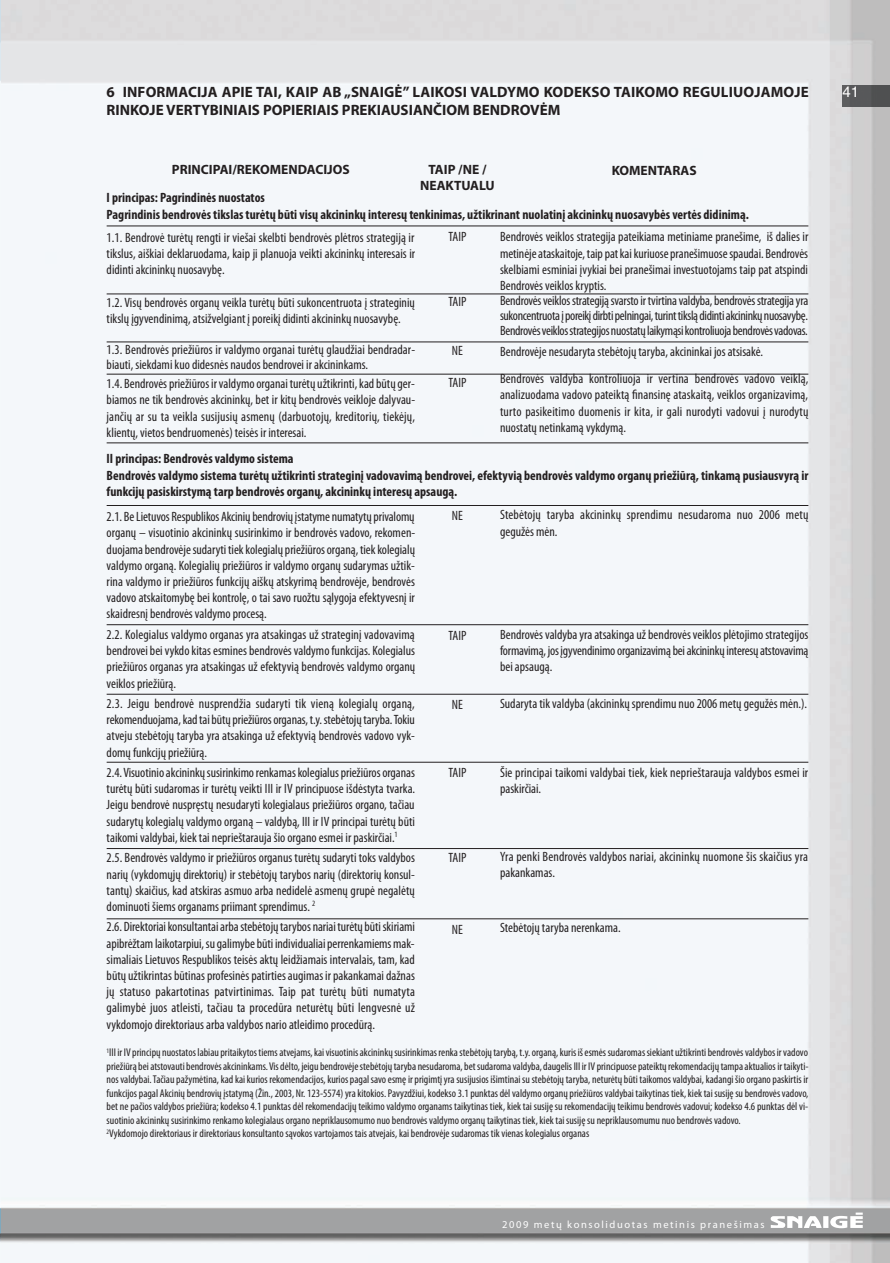
<style>
.page{position:relative;width:890px;height:1263px;background:#fff}
.page>*{position:absolute;margin:0;border:0;box-sizing:border-box;transform-origin:0 0}
.t1{font:700 15px/18px "Myriad Pro";color:#231f20}
.t2{font:15px "Helvetica";color:#fff}
.t3{font:condensed 13.5px/16.2px "Myriad Pro";color:#231f20;text-align:justify}
.t4{font:700 condensed 13.5px/16.2px "Myriad Pro";color:#231f20}
.t5{font:700 13.5px/16.2px "Myriad Pro";color:#231f20;text-align:center}
.t6{font:condensed 11.25px/13.5px "Myriad Pro";color:#231f20}
.t7{font:10.5px "Myriad Pro";letter-spacing:.15em;color:#fff}
</style>
<div class="page">
<img style="left:1px;top:0;width:889px;height:1263px">
<svg style="left:770px;top:1212px;width:93px;height:16px"></svg>
<hr style="left:107px;top:226px;width:701px;height:1px;background:#231f20">
<hr style="left:107px;top:293px;width:701px;height:1px;background:#231f20">
<hr style="left:107px;top:341px;width:701px;height:1px;background:#231f20">
<hr style="left:107px;top:374px;width:701px;height:1px;background:#231f20">
<hr style="left:107px;top:442px;width:701px;height:1px;background:#231f20">
<hr style="left:107px;top:505px;width:701px;height:1px;background:#231f20">
<hr style="left:107px;top:624px;width:701px;height:1px;background:#231f20">
<hr style="left:107px;top:694px;width:701px;height:1px;background:#231f20">
<hr style="left:107px;top:762px;width:701px;height:1px;background:#231f20">
<hr style="left:107px;top:848px;width:701px;height:1px;background:#231f20">
<hr style="left:107px;top:918px;width:701px;height:1px;background:#231f20">
<img style="left:842px;top:85px;width:48px;height:22px">
<p class="t1" style="left:107px;top:84px;width:704px">6 INFORMACIJA APIE TAI, KAIP AB „SNAIGĖ” LAIKOSI VALDYMO KODEKSO TAIKOMO REGULIUOJAMOJE<br>RINKOJE VERTYBINIAIS POPIERIAIS PREKIAUSIANČIOM BENDROVĖM</p>
<p class="t5" style="left:172px;top:163px;width:179px">PRINCIPAI/REKOMENDACIJOS</p>
<p class="t5" style="left:612px;top:163px;width:87px">KOMENTARAS</p>
<p class="t4" style="left:107px;top:191px;width:644px">I principas: Pagrindinės nuostatos<br>Pagrindinis bendrovės tikslas turėtų būti visų akcininkų interesų tenkinimas, užtikrinant nuolatinį akcininkų nuosavybės vertės didinimą.</p>
<p class="t5" style="left:420px;top:163px;width:76px">TAIP /NE /<br>NEAKTUALU</p>
<p class="t3" style="left:107px;top:230px;width:310px">1.1. Bendrovė turėtų rengti ir viešai skelbti bendrovės plėtros strategiją ir tikslus, aiškiai deklaruodama, kaip ji planuoja veikti akcininkų interesais ir didinti akcininkų nuosavybę.</p>
<p class="t3" style="left:107px;top:295px;width:310px">1.2. Visų bendrovės organų veikla turėtų būti sukoncentruota į strateginių tikslų įgyvendinimą, atsižvelgiant į poreikį didinti akcininkų nuosavybę.</p>
<p class="t3" style="left:107px;top:343px;width:310px;line-height:15px">1.3. Bendrovės priežiūros ir valdymo organai turėtų glaudžiai bendradar&shy;biauti, siekdami kuo didesnės naudos bendrovei ir akcininkams.</p>
<p class="t3" style="left:107px;top:377px;width:310px">1.4. Bendrovės priežiūros ir valdymo organai turėtų užtikrinti, kad būtų ger&shy;biamos ne tik bendrovės akcininkų, bet ir kitų bendrovės veikloje dalyvau&shy;jančių ar su ta veikla susijusių asmenų (darbuotojų, kreditorių, tiekėjų, klientų, vietos bendruomenės) teisės ir interesai.</p>
<p class="t3" style="left:448px;top:230px;width:20px">TAIP</p>
<p class="t3" style="left:448px;top:295px;width:20px">TAIP</p>
<p class="t3" style="left:452px;top:343px;width:13px">NE</p>
<p class="t3" style="left:448px;top:376px;width:20px">TAIP</p>
<p class="t3" style="left:500px;top:230px;width:310px;line-height:15.6px;text-align:left">Bendrovės veiklos strategija pateikiama metiniame pranešime, iš dalies ir metinėje ataskaitoje, taip pat kai kuriuose pranešimuose spaudai. Bendrovės skelbiami esminiai įvykiai bei pranešimai investuotojams taip pat atspindi Bendrovės veiklos kryptis.<br>Bendrovės veiklos strategiją svarsto ir tvirtina valdyba, bendrovės strategija yra sukoncentruota į poreikį dirbti pelningai, turint tikslą didinti akcininkų nuosavybę.<br>Bendrovės veiklos strategijos nuostatų laikymąsi kontroliuoja bendrovės vadovas.</p>
<p class="t3" style="left:500px;top:338px;width:310px;line-height:27.8px">Bendrovėje nesudaryta stebėtojų taryba, akcininkai jos atsisakė.<br>Bendrovės valdyba kontroliuoja ir vertina bendrovės vadovo veiklą,</p>
<p class="t3" style="left:500px;top:388px;width:310px">analizuodama vadovo pateiktą finansinę ataskaitą, veiklos organizavimą, turto pasikeitimo duomenis ir kita, ir gali nurodyti vadovui į nurodytų nuostatų netinkamą vykdymą.</p>
<p class="t4" style="left:107px;top:452px;width:703px">II principas: Bendrovės valdymo sistema<br>Bendrovės valdymo sistema turėtų užtikrinti strateginį vadovavimą bendrovei, efektyvią bendrovės valdymo organų priežiūrą, tinkamą pusiausvyrą ir funkcijų pasiskirstymą tarp bendrovės organų, akcininkų interesų apsaugą.</p>
<p class="t3" style="left:107px;top:510px;width:310px">2.1. Be Lietuvos Respublikos Akcinių bendrovių įstatyme numatytų privalomų organų – visuotinio akcininkų susirinkimo ir bendrovės vadovo, rekomen&shy;duojama bendrovėje sudaryti tiek kolegialų priežiūros organą, tiek kolegialų valdymo organą. Kolegialių priežiūros ir valdymo organų sudarymas užtik&shy;rina valdymo ir priežiūros funkcijų aiškų atskyrimą bendrovėje, bendrovės vadovo atskaitomybę bei kontrolę, o tai savo ruožtu sąlygoja efektyvesnį ir skaidresnį bendrovės valdymo procesą.</p>
<p class="t3" style="left:107px;top:627px;width:310px">2.2. Kolegialus valdymo organas yra atsakingas už strateginį vadovavimą bendrovei bei vykdo kitas esmines bendrovės valdymo funkcijas. Kolegialus priežiūros organas yra atsakingas už efektyvią bendrovės valdymo organų veiklos priežiūrą.</p>
<p class="t3" style="left:107px;top:696px;width:310px">2.3. Jeigu bendrovė nusprendžia sudaryti tik vieną kolegialų organą, rekomenduojama, kad tai būtų priežiūros organas, t.y. stebėtojų taryba. Tokiu atveju stebėtojų taryba yra atsakinga už efektyvią bendrovės vadovo vyk&shy;domų funkcijų priežiūrą.</p>
<p class="t3" style="left:107px;top:765px;width:310px">2.4. Visuotinio akcininkų susirinkimo renkamas kolegialus priežiūros organas turėtų būti sudaromas ir turėtų veikti III ir IV principuose išdėstyta tvarka.<br>Jeigu bendrovė nuspręstų nesudaryti kolegialaus priežiūros organo, tačiau sudarytų kolegialų valdymo organą – valdybą, III ir IV principai turėtų būti taikomi valdybai, kiek tai neprieštarauja šio organo esmei ir paskirčiai.<sup>1</sup></p>
<p class="t3" style="left:107px;top:851px;width:310px">2.5. Bendrovės valdymo ir priežiūros organus turėtų sudaryti toks valdybos narių (vykdomųjų direktorių) ir stebėtojų tarybos narių (direktorių konsul&shy;tantų) skaičius, kad atskiras asmuo arba nedidelė asmenų grupė negalėtų dominuoti šiems organams priimant sprendimus. <sup>2</sup></p>
<p class="t3" style="left:107px;top:920px;width:310px">2.6. Direktoriai konsultantai arba stebėtojų tarybos nariai turėtų būti skiriami apibrėžtam laikotarpiui, su galimybe būti individualiai perrenkamiems mak&shy;simaliais Lietuvos Respublikos teisės aktų leidžiamais intervalais, tam, kad būtų užtikrintas būtinas profesinės patirties augimas ir pakankamai dažnas jų statuso pakartotinas patvirtinimas. Taip pat turėtų būti numatyta galimybė juos atleisti, tačiau ta procedūra neturėtų būti lengvesnė už vykdomojo direktoriaus arba valdybos nario atleidimo procedūrą.</p>
<p class="t3" style="left:452px;top:509px;width:13px">NE</p>
<p class="t3" style="left:448px;top:628px;width:20px">TAIP</p>
<p class="t3" style="left:452px;top:698px;width:13px">NE</p>
<p class="t3" style="left:448px;top:766px;width:20px">TAIP</p>
<p class="t3" style="left:448px;top:850px;width:20px">TAIP</p>
<p class="t3" style="left:452px;top:922px;width:13px">NE</p>
<p class="t3" style="left:500px;top:508px;width:310px">Stebėtojų taryba akcininkų sprendimu nesudaroma nuo 2006 metų gegužės mėn.</p>
<p class="t3" style="left:500px;top:627px;width:310px">Bendrovės valdyba yra atsakinga už bendrovės veiklos plėtojimo strategijos formavimą, jos įgyvendinimo organizavimą bei akcininkų interesų atstovavimą bei apsaugą.</p>
<p class="t3" style="left:500px;top:697px;width:309px">Sudaryta tik valdyba (akcininkų sprendimu nuo 2006 metų gegužės mėn.).</p>
<p class="t3" style="left:500px;top:765px;width:310px">Šie principai taikomi valdybai tiek, kiek neprieštarauja valdybos esmei ir paskirčiai.</p>
<p class="t3" style="left:500px;top:849px;width:309px">Yra penki Bendrovės valdybos nariai, akcininkų nuomone šis skaičius yra pakankamas.</p>
<p class="t3" style="left:500px;top:920px;width:122px">Stebėtojų taryba nerenkama.</p>
<p class="t6" style="left:107px;top:1047px;width:703px"><sup>1</sup>III ir IV principų nuostatos labiau pritaikytos tiems atvejams, kai visuotinis akcininkų susirinkimas renka stebėtojų tarybą, t.y. organą, kuris iš esmės sudaromas siekiant užtikrinti bendrovės valdybos ir vadovo priežiūrą bei atstovauti bendrovės akcininkams. Vis dėlto, jeigu bendrovėje stebėtojų taryba nesudaroma, bet sudaroma valdyba, daugelis III ir IV principuose pateiktų rekomendacijų tampa aktualios ir taikyti&shy;nos valdybai. Tačiau pažymėtina, kad kai kurios rekomendacijos, kurios pagal savo esmę ir prigimtį yra susijusios išimtinai su stebėtojų taryba, neturėtų būti taikomos valdybai, kadangi šio organo paskirtis ir funkcijos pagal Akcinių bendrovių įstatymą (Žin., 2003, Nr. 123-5574) yra kitokios. Pavyzdžiui, kodekso 3.1 punktas dėl valdymo organų priežiūros valdybai taikytinas tiek, kiek tai susiję su bendrovės vadovo, bet ne pačios valdybos priežiūra; kodekso 4.1 punktas dėl rekomendacijų teikimo valdymo organams taikytinas tiek, kiek tai susiję su rekomendacijų teikimu bendrovės vadovui; kodekso 4.6 punktas dėl vi&shy;suotinio akcininkų susirinkimo renkamo kolegialaus organo nepriklausomumo nuo bendrovės valdymo organų taikytinas tiek, kiek tai susiję su nepriklausomumu nuo bendrovės vadovo.<br><sup>2</sup>Vykdomojo direktoriaus ir direktoriaus konsultanto sąvokos vartojamos tais atvejais, kai bendrovėje sudaromas tik vienas kolegialus organas</p>
<p class="t7" style="left:502px;top:1220px;width:264px">2009 metų konsoliduotas metinis pranešimas</p>
<p class="t2" style="left:842px;top:86px;width:18px">41</p>
</div>
